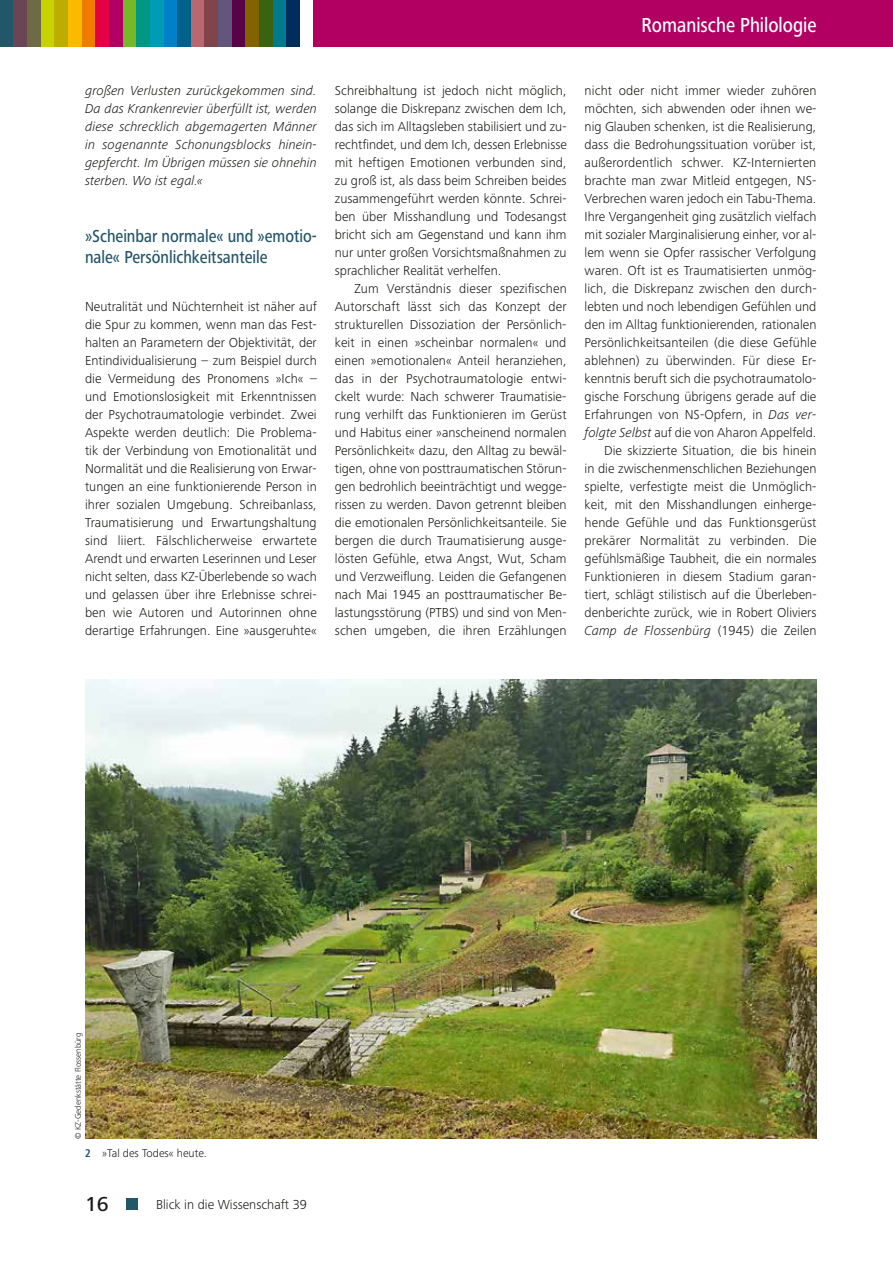
<style>
.page{position:relative;width:893px;height:1263px;background:#fff}
.page>*{position:absolute;margin:0;border:0;box-sizing:border-box;transform-origin:0 0}
.t1{font:500 21px "Frutiger Next LTW1 G";color:#fff;scale:.85 1}
.t2{font:500 21px "Frutiger Next LTW1 G";color:#1a1a18}
.t3{font:500 18px/21px "Frutiger Next LTW1 G";color:#225669;scale:.85 1}
.t4{font:300 13.5px/18px "Frutiger Next LTW1 G";letter-spacing:.005em;color:#1a1a18;text-align:justify}
.t5{font:italic 300 13.5px/18px "Frutiger Next LTW1 G";color:#1a1a18;text-align:justify}
.t6{font:300 11.7px "Frutiger Next LTW1 G";letter-spacing:-.035em;color:#1a1a18}
.t7{font:300 8.25px "Frutiger Next LTW1 G";color:#1a1a18}
.s1{font-style:italic}
.s2{font-family:"Frutiger Next Pro";font-weight:700;font-stretch:condensed;color:#225669}
</style>
<div class="page">
<div style="left:127px;top:1198px;width:11px;height:11px;background:#225669"></div>
<div style="left:0;top:0;width:14px;height:47px;background:#225669"></div>
<div style="left:14px;top:0;width:13px;height:47px;background:#6a4555"></div>
<div style="left:27px;top:0;width:14px;height:47px;background:#6e6a44"></div>
<div style="left:41px;top:0;width:14px;height:47px;background:#c7d300"></div>
<div style="left:55px;top:0;width:13px;height:47px;background:#bdad00"></div>
<div style="left:68px;top:0;width:14px;height:47px;background:#fbba00"></div>
<div style="left:82px;top:0;width:13px;height:47px;background:#ef7c00"></div>
<div style="left:95px;top:0;width:14px;height:47px;background:#e40045"></div>
<div style="left:109px;top:0;width:14px;height:47px;background:#b10061"></div>
<div style="left:123px;top:0;width:13px;height:47px;background:#76b828"></div>
<div style="left:136px;top:0;width:14px;height:47px;background:#009881"></div>
<div style="left:150px;top:0;width:14px;height:47px;background:#009bb4"></div>
<div style="left:164px;top:0;width:13px;height:47px;background:#0080c8"></div>
<div style="left:177px;top:0;width:14px;height:47px;background:#00618a"></div>
<div style="left:191px;top:0;width:14px;height:47px;background:#b96770"></div>
<div style="left:205px;top:0;width:13px;height:47px;background:#80454b"></div>
<div style="left:218px;top:0;width:14px;height:47px;background:#62567d"></div>
<div style="left:232px;top:0;width:14px;height:47px;background:#580247"></div>
<div style="left:246px;top:0;width:13px;height:47px;background:#826300"></div>
<div style="left:259px;top:0;width:14px;height:47px;background:#3a6311"></div>
<div style="left:273px;top:0;width:13px;height:47px;background:#007a8c"></div>
<div style="left:286px;top:0;width:14px;height:47px;background:#002d5b"></div>
<div style="left:314px;top:0;width:579px;height:47px;background:#b10061"></div>
<img style="left:85px;top:679px;width:731px;height:460px">
<h1 class="t1" style="left:642px;top:13px;width:207px">Romanische Philologie</h1>
<p class="t5" style="left:85px;top:81px;width:233px">großen Verlusten zurückgekommen sind.<br>Da das Krankenrevier überfüllt ist, werden diese schrecklich abgemagerten Männer in sogenannte Schonungsblocks hinein&shy;gepfercht. Im Übrigen müssen sie ohnehin sterben. Wo ist egal.«</p>
<h2 class="t3" style="left:85px;top:226px;width:273px">»Scheinbar normale« und »emotio&shy;nale« Persönlichkeitsanteile</h2>
<p class="t4" style="left:85px;top:297px;width:233px">Neutralität und Nüchternheit ist näher auf die Spur zu kommen, wenn man das Fest&shy;halten an Parametern der Objektivität, der Entindividualisierung – zum Beispiel durch die Vermeidung des Pronomens »Ich« – und Emotionslosigkeit mit Erkenntnissen der Psychotraumatologie verbindet. Zwei Aspekte werden deutlich: Die Problema&shy;tik der Verbindung von Emotionalität und Normalität und die Realisierung von Erwar&shy;tungen an eine funktionierende Person in ihrer sozialen Umgebung. Schreibanlass, Traumatisierung und Erwartungshaltung sind liiert. Fälschlicherweise erwartete Arendt und erwarten Leserinnen und Leser nicht selten, dass KZ-Überlebende so wach und gelassen über ihre Erlebnisse schrei&shy;ben wie Autoren und Autorinnen ohne derartige Erfahrungen. Eine »ausgeruhte«</p>
<p class="t4" style="left:335px;top:81px;width:233px">Schreibhaltung ist jedoch nicht möglich, solange die Diskrepanz zwischen dem Ich, das sich im Alltagsleben stabilisiert und zu&shy;rechtfindet, und dem Ich, dessen Erlebnisse mit heftigen Emotionen verbunden sind, zu groß ist, als dass beim Schreiben beides zusammengeführt werden könnte. Schrei&shy;ben über Misshandlung und Todesangst bricht sich am Gegenstand und kann ihm nur unter großen Vorsichtsmaßnahmen zu sprachlicher Realität verhelfen.</p>
<p class="t4" style="left:335px;top:279px;width:233px;text-indent:19px">Zum Verständnis dieser spezifischen Autorschaft lässt sich das Konzept der strukturellen Dissoziation der Persönlich&shy;keit in einen »scheinbar normalen« und einen »emotionalen« Anteil heranziehen, das in der Psychotraumatologie entwi&shy;ckelt wurde: Nach schwerer Traumatisie&shy;rung verhilft das Funktionieren im Gerüst und Habitus einer »anscheinend normalen Persönlichkeit« dazu, den Alltag zu bewäl&shy;tigen, ohne von posttraumatischen Störun&shy;gen bedrohlich beeinträchtigt und wegge&shy;rissen zu werden. Davon getrennt bleiben die emotionalen Persönlichkeitsanteile. Sie bergen die durch Traumatisierung ausge&shy;lösten Gefühle, etwa Angst, Wut, Scham und Verzweiflung. Leiden die Gefangenen nach Mai 1945 an posttraumatischer Be&shy;lastungsstörung (PTBS) und sind von Men&shy;schen umgeben, die ihren Erzählungen</p>
<p class="t4" style="left:585px;top:81px;width:233px;text-align:right">nicht oder nicht immer wieder zuhören möchten, sich abwenden oder ihnen we&shy;nig Glauben schenken, ist die Realisierung, dass die Bedrohungssituation vorüber ist, außerordentlich schwer. KZ-Internierten brachte man zwar Mitleid entgegen, NS-Verbrechen waren jedoch ein Tabu-Thema.<br>Ihre Vergangenheit ging zusätzlich vielfach mit sozialer Marginalisierung einher, vor al&shy;lem wenn sie Opfer rassischer Verfolgung waren. Oft ist es Traumatisierten unmög&shy;lich, die Diskrepanz zwischen den durch&shy;lebten und noch lebendigen Gefühlen und den im Alltag funktionierenden, rationalen Persönlichkeitsanteilen (die diese Gefühle ablehnen) zu überwinden. Für diese Er&shy;kenntnis beruft sich die psychotraumatolo&shy;gische Forschung übrigens gerade auf die Erfahrungen von NS-Opfern, in <span class="s1">Das ver&shy;folgte Selbst</span> auf die von Aharon Appelfeld.<br>Die skizzierte Situation, die bis hinein<br>in die zwischenmenschlichen Beziehungen spielte, verfestigte meist die Unmöglich&shy;keit, mit den Misshandlungen einherge&shy;hende Gefühle und das Funktionsgerüst prekärer Normalität zu verbinden. Die gefühlsmäßige Taubheit, die ein normales Funktionieren in diesem Stadium garan&shy;tiert, schlägt stilistisch auf die Überleben&shy;denberichte zurück, wie in Robert Oliviers <span class="s1">Camp de Flossenbürg</span> (1945) die Zeilen</p>
<p class="t7" style="left:73px;top:1139px;width:108px;rotate:-90deg">© KZ-Gedenkstätte Flossenbürg</p>
<p class="t6" style="left:85px;top:1146px;width:123px"><span class="s2">2</span> »Tal des Todes« heute.</p>
<h1 class="t2" style="left:85px;top:1192px;width:25px">16</h1>
<p class="t4" style="left:156px;top:1195px;width:152px">Blick in die Wissenschaft 39</p>
</div>
